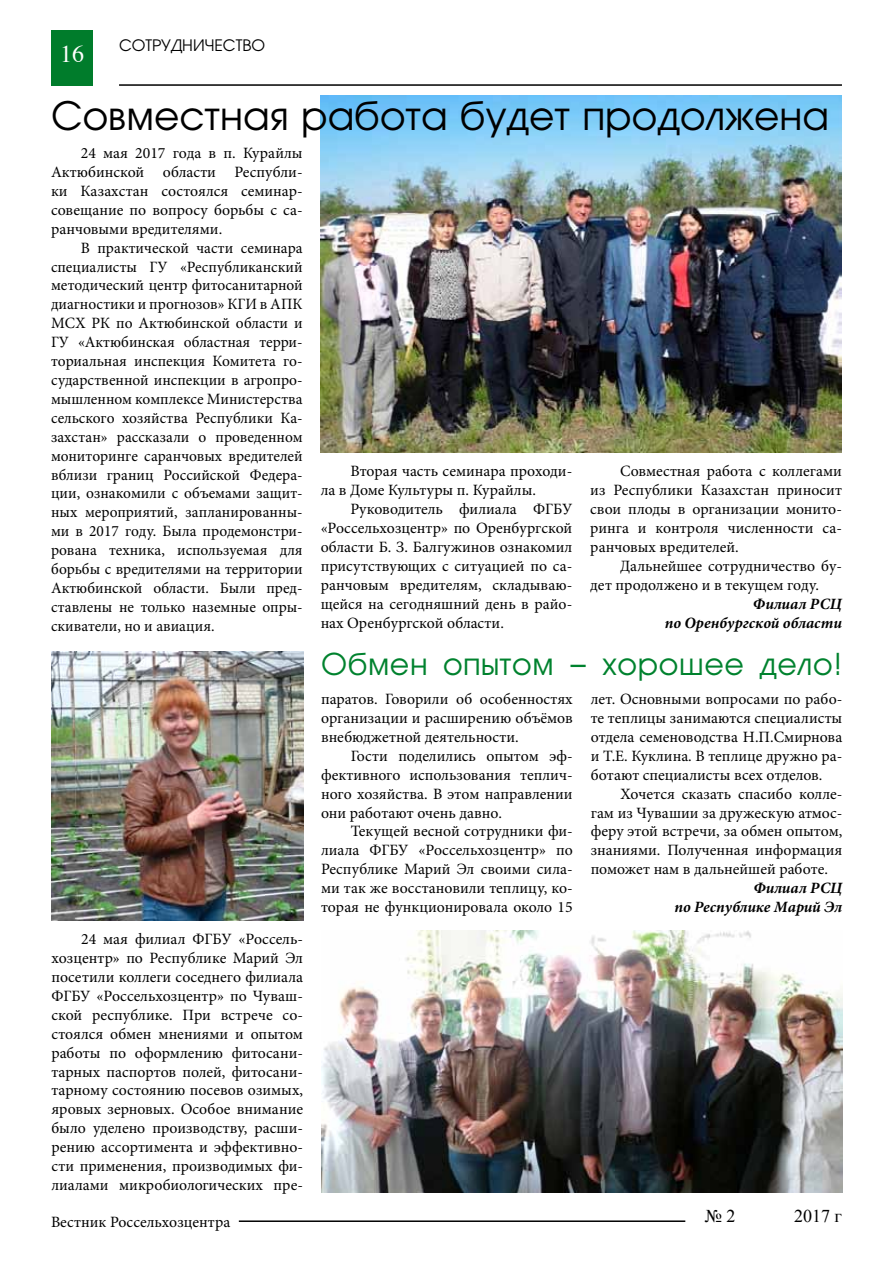
<style>
.page{position:relative;width:893px;height:1263px;background:#fff}
.page>*{position:absolute;margin:0;border:0;box-sizing:border-box;transform-origin:0 0}
.t1{font:39px "Avangard TM";color:#000}
.t2{font:30px "Avangard TM";letter-spacing:.02em;color:#00822e}
.t3{font:24px "Times";color:#fff}
.t4{font:18px "Times New Roman";color:#000}
.t5{font:15.75px/18.9px "Minion Pro";color:#000;text-align:justify}
.t6{font:italic 700 15.75px/18.9px "Minion Pro";color:#000;text-align:right}
.t7{font:15.75px "Avangard TM";color:#000}
</style>
<div class="page">
<hr style="left:119px;top:84px;width:723px;height:2px;background:#000">
<hr style="left:239px;top:1220px;width:446px;height:2px;background:#000">
<div style="left:51px;top:30px;width:42px;height:55px;background:#007c2b"></div>
<img style="left:321px;top:96px;width:521px;height:356px">
<img style="left:51px;top:652px;width:252px;height:268px">
<img style="left:321px;top:931px;width:521px;height:262px">
<h3 class="t3" style="left:60px;top:32px;width:25px">16</h3>
<p class="t7" style="left:119px;top:36px;width:148px">СОТРУДНИЧЕСТВО</p>
<h1 class="t1" style="left:51px;top:94px;width:780px">Совместная работа будет продолжена</h1>
<p class="t5" style="left:51px;top:144px;width:253px;text-indent:30px">24 мая 2017 года в п. Курайлы Актюбинской области Республи&shy;ки Казахстан состоялся семинар&shy;совещание по вопросу борьбы с са&shy;ранчовыми вредителями.</p>
<p class="t5" style="left:51px;top:238px;width:253px;text-indent:30px">В практической части семинара специалисты ГУ «Республиканский методический центр фитосанитарной диагностики и прогнозов» КГИ в АПК МСХ РК по Актюбинской области и ГУ «Актюбинская областная терри&shy;ториальная инспекция Комитета го&shy;сударственной инспекции в агропро&shy;мышленном комплексе Министерства сельского хозяйства Республики Ка&shy;захстан» рассказали о проведенном мониторинге саранчовых вредителей вблизи границ Российской Федера&shy;ции, ознакомили с объемами защит&shy;ных мероприятий, запланированны&shy;ми в 2017 году. Была продемонстри&shy;рована техника, используемая для борьбы с вредителями на территории Актюбинской области. Были пред&shy;ставлены не только наземные опры&shy;скиватели, но и авиация.</p>
<p class="t5" style="left:51px;top:930px;width:253px;text-indent:30px">24 мая филиал ФГБУ «Россель&shy;хозцентр» по Республике Марий Эл посетили коллеги соседнего филиала ФГБУ «Россельхозцентр» по Чуваш&shy;ской республике. При встрече со&shy;стоялся обмен мнениями и опытом работы по оформлению фитосани&shy;тарных паспортов полей, фитосани&shy;тарному состоянию посевов озимых, яровых зерновых. Особое внимание было уделено производству, расши&shy;рению ассортимента и эффективно&shy;сти применения, производимых фи&shy;лиалами микробиологических пре-</p>
<p class="t5" style="left:51px;top:1213px;width:181px">Вестник Россельхозцентра</p>
<p class="t5" style="left:321px;top:462px;width:253px;text-indent:30px">Вторая часть семинара проходи&shy;ла в Доме Культуры п. Курайлы.</p>
<p class="t5" style="left:321px;top:500px;width:253px;text-indent:30px">Руководитель филиала ФГБУ «Россельхозцентр» по Оренбургской области Б. З. Балгужинов ознакомил присутствующих с ситуацией по са&shy;ранчовым вредителям, складываю&shy;щейся на сегодняшний день в райо&shy;нах Оренбургской области.</p>
<p class="t5" style="left:590px;top:462px;width:253px;text-indent:30px">Совместная работа с коллегами из Республики Казахстан приносит свои плоды в организации монито&shy;ринга и контроля численности са&shy;ранчовых вредителей.</p>
<p class="t5" style="left:590px;top:556px;width:253px;text-indent:30px">Дальнейшее сотрудничество бу&shy;дет продолжено и в текущем году.</p>
<p class="t6" style="left:665px;top:594px;width:179px">Филиал РСЦ<br>по Оренбургской области</p>
<h2 class="t2" style="left:321px;top:647px;width:523px">Обмен опытом - хорошее дело!</h2>
<p class="t5" style="left:321px;top:690px;width:253px">паратов. Говорили об особенностях организации и расширению объёмов внебюджетной деятельности.</p>
<p class="t5" style="left:321px;top:746px;width:253px;text-indent:30px">Гости поделились опытом эф&shy;фективного использования теплич&shy;ного хозяйства. В этом направлении они работают очень давно.</p>
<p class="t5" style="left:321px;top:822px;width:253px;text-indent:30px">Текущей весной сотрудники фи&shy;лиала ФГБУ «Россельхозцентр» по Республике Марий Эл своими сила&shy;ми так же восстановили теплицу, ко&shy;торая не функционировала около 15</p>
<p class="t5" style="left:591px;top:690px;width:253px">лет. Основными вопросами по рабо&shy;те теплицы занимаются специалисты отдела семеноводства Н.П.Смирнова и Т.Е. Куклина. В теплице дружно ра&shy;ботают специалисты всех отделов.</p>
<p class="t5" style="left:591px;top:784px;width:253px;text-indent:30px">Хочется сказать спасибо колле&shy;гам из Чувашии за дружескую атмос&shy;феру этой встречи, за обмен опытом, знаниями. Полученная информация поможет нам в дальнейшей работе.</p>
<p class="t6" style="left:674px;top:878px;width:169px">Филиал РСЦ<br>по Республике Марий Эл</p>
<p class="t4" style="left:705px;top:1204px;width:32px">№ 2</p>
<p class="t4" style="left:794px;top:1204px;width:49px">2017 г</p>
</div>
